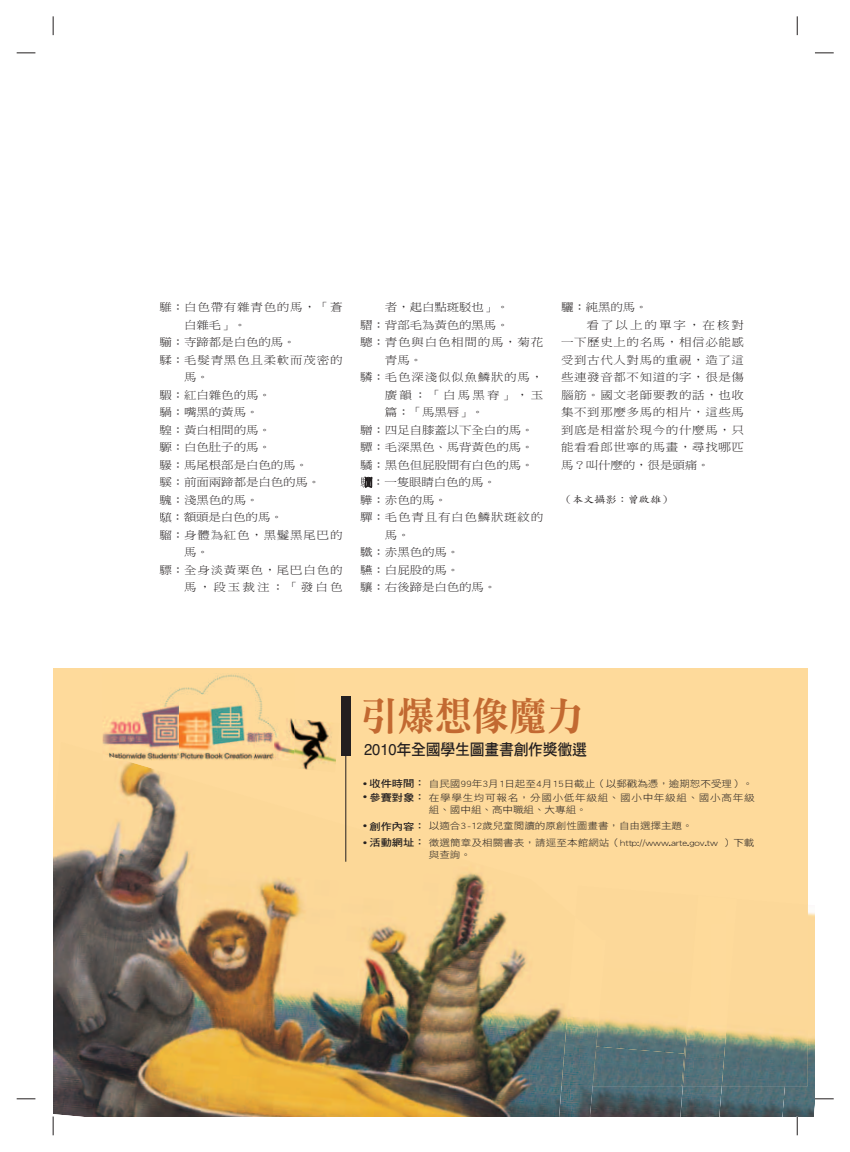
<style>
.page{position:relative;width:850px;height:1152px;background:#fff}
.page>*{position:absolute;margin:0;border:0;box-sizing:border-box;transform-origin:0 0}
.t1{font:39.38px "DF Ming Std W9 E Ten B5 H";color:#c26931;scale:.94 1}
.t2{font:15.75px "DF Hei Std W7 E Ten B5 H";letter-spacing:-.015em;color:#231f20;scale:.94 1}
.t3{font:11px "DF Ming Std W3 E Ten B5 H";letter-spacing:.05em;color:#231f20;scale:1.14 1}
.t4{font:11px "DF Ming Std W3 E Ten B5 H";letter-spacing:-.01em;color:#231f20;scale:1.14 1}
.t5{font:11px "DF Ming Std W3 E Ten B5 H";letter-spacing:.16em;color:#231f20;scale:1.14 1}
.t6{font:9.88px "DF Kai Shu Std W5 E Ten B5 H";letter-spacing:-.01em;color:#231f20;scale:1.14 1}
.t7{font:9.38px/12.2px "DF Hei Std W3 E Ten B5 H";letter-spacing:-.01em;color:#231f20;scale:1.14 1}
.t8{font:9.38px/12.2px "DF Hei Std W3 E Ten B5 H";letter-spacing:.06em;color:#231f20;scale:1.14 1}
.s1{font-family:"Helvetica"}
.s2{font-family:"Times";font-size:9.88px}
.s3{font-family:"DF Hei Std W7 E Ten B5 H";font-size:9.88px}
</style>
<div class="page">
<svg style="left:160px;top:512px;width:12px;height:10px"></svg>
<svg style="left:361px;top:477px;width:11px;height:10px"></svg>
<div style="left:53px;top:668px;width:755px;height:417px;background:#feda9b"></div>
<img style="left:53px;top:741px;width:506px;height:375px">
<img style="left:103px;top:673px;width:169px;height:87px">
<img style="left:103px;top:753px;width:24px;height:7px">
<div style="left:341px;top:696px;width:10px;height:59px;background:#231f20"></div>
<hr style="left:346px;top:707px;width:1px;height:154px;background:#231f20">
<img style="left:272px;top:719px;width:68px;height:53px">
<img style="left:272px;top:718px;width:22px;height:42px">
<img style="left:606px;top:1085px;width:74px;height:31px">
<img style="left:606px;top:1019px;width:77px;height:26px">
<img style="left:606px;top:1045px;width:77px;height:40px">
<img style="left:559px;top:1008px;width:47px;height:108px">
<img style="left:785px;top:912px;width:30px;height:204px">
<img style="left:722px;top:1085px;width:63px;height:31px">
<img style="left:785px;top:912px;width:23px;height:98px">
<img style="left:737px;top:1010px;width:71px;height:75px">
<img style="left:680px;top:1085px;width:42px;height:31px">
<img style="left:683px;top:1027px;width:54px;height:58px">
<svg style="left:17px;top:52px;width:18px;height:2px"></svg>
<svg style="left:815px;top:52px;width:19px;height:2px"></svg>
<svg style="left:17px;top:1098px;width:18px;height:1px"></svg>
<svg style="left:815px;top:1098px;width:19px;height:1px"></svg>
<svg style="left:52px;top:16px;width:2px;height:19px"></svg>
<svg style="left:52px;top:1116px;width:2px;height:19px"></svg>
<svg style="left:796px;top:16px;width:2px;height:19px"></svg>
<svg style="left:796px;top:1116px;width:2px;height:19px"></svg>
<p class="t3" style="left:159px;top:303px;width:162px">騅：白色帶有雜青色的馬，「蒼</p>
<p class="t3" style="left:184px;top:320px;width:56px">白雜毛」。</p>
<p class="t4" style="left:159px;top:338px;width:121px">騚：寺蹄都是白色的馬。</p>
<p class="t3" style="left:159px;top:355px;width:162px">騥：毛髮青黑色且柔軟而茂密的</p>
<p class="t3" style="left:184px;top:373px;width:23px">馬。</p>
<p class="t3" style="left:159px;top:390px;width:99px">騢：紅白雜色的馬。</p>
<p class="t3" style="left:159px;top:408px;width:88px">騧：嘴黑的黃馬。</p>
<p class="t3" style="left:159px;top:425px;width:99px">騜：黃白相間的馬。</p>
<p class="t3" style="left:159px;top:443px;width:99px">騵：白色肚子的馬。</p>
<p class="t4" style="left:159px;top:460px;width:132px">騴：馬尾根部是白色的馬。</p>
<p class="t4" style="left:159px;top:478px;width:143px">騱：前面兩蹄都是白色的馬。</p>
<p class="t3" style="left:159px;top:495px;width:88px">騩：淺黑色的馬。</p>
<p class="t4" style="left:171px;top:513px;width:99px">：額頭是白色的馬。</p>
<p class="t3" style="left:159px;top:530px;width:162px">騮：身體為紅色，黑鬉黑尾巴的</p>
<p class="t3" style="left:184px;top:548px;width:23px">馬。</p>
<p class="t3" style="left:159px;top:565px;width:162px">驃：全身淡黃栗色，尾巴白色的</p>
<p class="t3" style="left:184px;top:583px;width:140px">馬，段玉裁注：「發白色</p>
<p class="t3" style="left:385px;top:303px;width:110px">者，起白點斑駁也」。</p>
<p class="t4" style="left:360px;top:320px;width:132px">騽：背部毛為黃色的黑馬。</p>
<p class="t3" style="left:360px;top:338px;width:162px">驄：青色與白色相間的馬，菊花</p>
<p class="t3" style="left:385px;top:355px;width:34px">青馬。</p>
<p class="t3" style="left:360px;top:373px;width:162px">驎：毛色深淺似似魚鱗狀的馬，</p>
<p class="t3" style="left:385px;top:390px;width:140px">廣韻：「白馬黑脊」，玉</p>
<p class="t3" style="left:385px;top:408px;width:88px">篇：「馬黑唇」。</p>
<p class="t4" style="left:360px;top:425px;width:154px">驓：四足自膝蓋以下全白的馬。</p>
<p class="t4" style="left:360px;top:443px;width:154px">驔：毛深黑色、馬背黃色的馬。</p>
<p class="t4" style="left:360px;top:460px;width:154px">驈：黑色但屁股間有白色的馬。</p>
<p class="t4" style="left:372px;top:478px;width:110px">：一隻眼睛白色的馬。</p>
<p class="t3" style="left:360px;top:495px;width:78px">驊：赤色的馬。</p>
<p class="t3" style="left:360px;top:513px;width:162px">驒：毛色青且有白色鱗狀斑紋的</p>
<p class="t3" style="left:385px;top:530px;width:23px">馬。</p>
<p class="t3" style="left:360px;top:548px;width:88px">驖：赤黑色的馬。</p>
<p class="t3" style="left:360px;top:565px;width:88px">驠：白屁股的馬。</p>
<p class="t4" style="left:360px;top:583px;width:121px">驤：右後蹄是白色的馬。</p>
<p class="t3" style="left:561px;top:303px;width:78px">驪：純黑的馬。</p>
<p class="t5" style="left:587px;top:320px;width:140px">看了以上的單字，在核對</p>
<p class="t3" style="left:561px;top:338px;width:162px">一下歷史上的名馬，相信必能感</p>
<p class="t3" style="left:561px;top:355px;width:162px">受到古代人對馬的重視，造了這</p>
<p class="t3" style="left:561px;top:373px;width:162px">些連發音都不知道的字，很是傷</p>
<p class="t3" style="left:561px;top:390px;width:162px">腦筋。國文老師要教的話，也收</p>
<p class="t3" style="left:561px;top:408px;width:162px">集不到那麼多馬的相片，這些馬</p>
<p class="t3" style="left:561px;top:425px;width:162px">到底是相當於現今的什麼馬，只</p>
<p class="t3" style="left:561px;top:443px;width:162px">能看看郎世寧的馬畫，尋找哪匹</p>
<p class="t4" style="left:561px;top:460px;width:132px">馬？叫什麼的，很是頭痛。</p>
<p class="t6" style="left:561px;top:495px;width:99px">（本文攝影：曾啟雄）</p>
<h1 class="t1" style="left:360px;top:700px;width:239px">引爆想像魔力</h1>
<h2 class="t2" style="left:364px;top:742px;width:239px"><span class="s1">2010</span>年全國學生圖畫書創作獎徵選</h2>
<p class="t7" style="left:363px;top:778px;width:344px"><span class="s2">•</span> <span class="s3">收件時間：</span> 自民國99年3月1日起至4月15日截止（以郵戳為憑，逾期恕不受理）。</p>
<p class="t8" style="left:429px;top:792px;width:287px;text-indent:-66px"><span class="s2">•</span> <span class="s3">參賽對象：</span> 在學學生均可報名，分國小低年級組、國小中年級組、國小高年級組、國中組、高中職組、大專組。</p>
<p class="t7" style="left:363px;top:820px;width:291px"><span class="s2">•</span> <span class="s3">創作內容：</span> 以適合3-12歲兒童閱讀的原創性圖畫書，自由選擇主題。</p>
<p class="t7" style="left:429px;top:837px;width:287px;text-indent:-66px"><span class="s2">•</span> <span class="s3">活動網址：</span> 徵選簡章及相關書表，請逕至本館網站（http://www.arte.gov.tw ）下載與查詢。</p>
</div>
